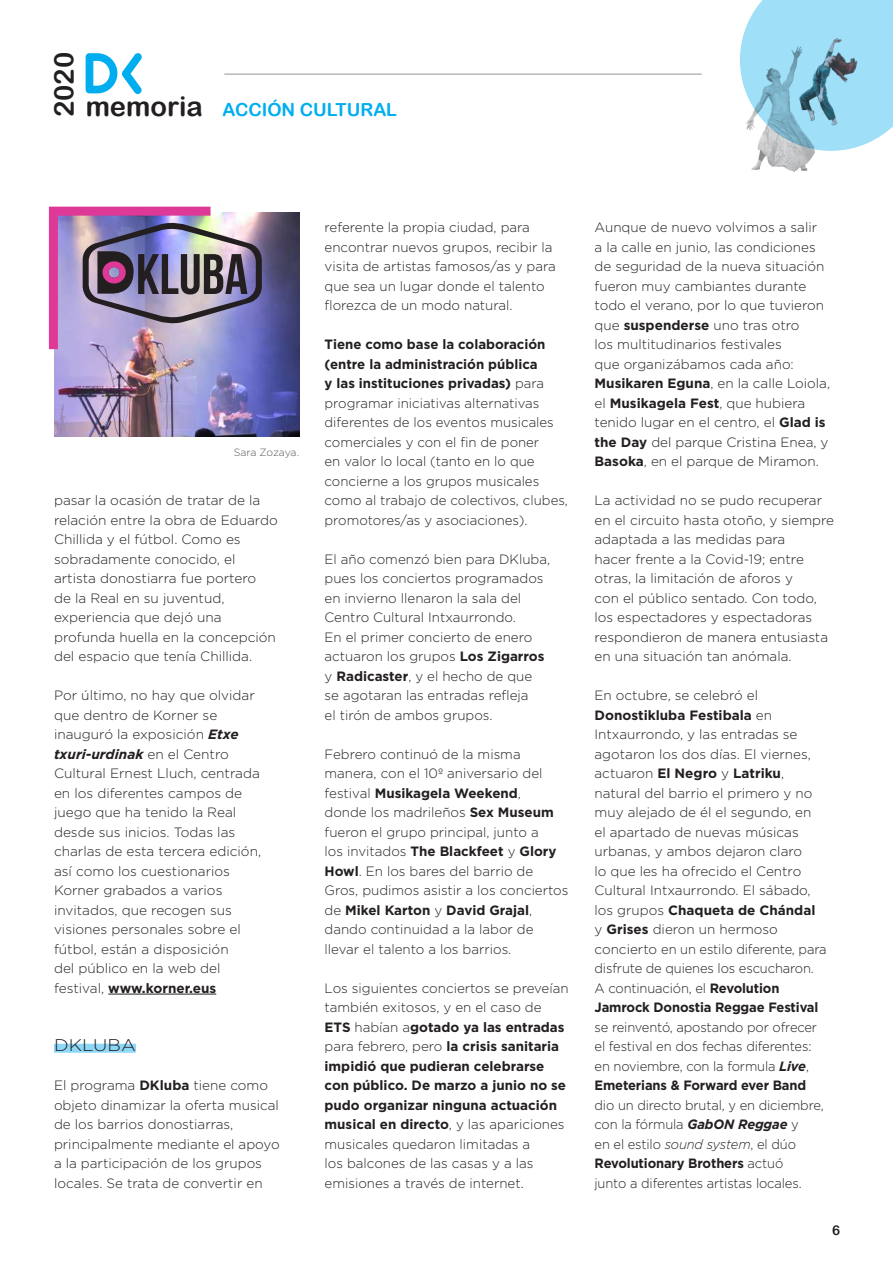
<style>
.page{position:relative;width:893px;height:1263px;background:#fff}
.page>*{position:absolute;margin:0;border:0;box-sizing:border-box;transform-origin:0 0}
.t1{font:27.45px "Arial Rounded MT Bold";color:#231f20}
.t2{font:18px "Arial Rounded MT Bold";color:#00aeef}
.t3{font:300 16.8px "Gotham";color:#231f20;scale:1.11 1}
.t4{font:300 13.5px/19.5px "Gotham";color:#231f20}
.t5{font:300 13.5px/19.5px "Gotham";color:#231f20;scale:.96 1}
.t6{font:13.5px "Arial Rounded MT Bold";color:#231f20}
.t7{font:300 10.5px "Gotham";letter-spacing:-.02em;color:#57585a}
.s1{font-size:27.45px;color:#231f20}
.s2{font-weight:700;font-style:italic}
.s3{font-weight:700}
.s4{font-style:italic}
</style>
<div class="page">
<svg style="left:742px;top:0;width:151px;height:151px;background:#a7e2f8"></svg>
<svg style="left:86px;top:53px;width:56px;height:41px"></svg>
<hr style="left:224px;top:74px;width:478px;height:1px;background:#939598">
<img style="left:740px;top:38px;width:79px;height:134px">
<img style="left:779px;top:19px;width:80px;height:112px">
<hr style="left:108px;top:994px;width:108px;height:1px;background:#231f20">
<div style="left:54px;top:1044px;width:82px;height:9px;background:#8dd7f7"></div>
<img style="left:54px;top:213px;width:245px;height:224px">
<img style="left:48px;top:206px;width:214px;height:152px">
<h1 class="t1" style="left:48px;top:117px;width:67px;rotate:-90deg">2020</h1>
<h2 class="t2" style="left:86px;top:99px;width:313px"><span class="s1">memoria</span> ACCIÓN CULTURAL</h2>
<p class="t7" style="left:234px;top:446px;width:67px">Sara Zozaya.</p>
<p class="t4" style="left:54px;top:490px;width:225px">pasar la ocasión de tratar de la relación entre la obra de Eduardo<br>Chillida y el fútbol. Como es sobradamente conocido, el artista donostiarra fue portero<br>de la Real en su juventud, experiencia que dejó una profunda huella en la concepción del espacio que tenía Chillida.</p>
<p class="t4" style="left:54px;top:685px;width:209px">Por último, no hay que olvidar que dentro de Korner se inauguró la exposición <span class="s2">Etxe txuri-urdinak</span> en el Centro<br>Cultural Ernest Lluch, centrada en los diferentes campos de juego que ha tenido la Real desde sus inicios. Todas las charlas de esta tercera edición, así como los cuestionarios<br>Korner grabados a varios invitados, que recogen sus visiones personales sobre el fútbol, están a disposición<br>del público en la web del festival, <span class="s3">www.korner.eus</span></p>
<p class="t3" style="left:54px;top:1035px;width:75px">DKLUBA</p>
<p class="t4" style="left:54px;top:1075px;width:227px">El programa <span class="s3">DKluba</span> tiene como objeto dinamizar la oferta musical de los barrios donostiarras, principalmente mediante el apoyo a la participación de los grupos locales. Se trata de convertir en</p>
<p class="t4" style="left:325px;top:217px;width:233px">referente la propia ciudad, para encontrar nuevos grupos, recibir la visita de artistas famosos/as y para que sea un lugar donde el talento florezca de un modo natural.</p>
<p class="t4" style="left:325px;top:334px;width:245px"><span class="s3">Tiene como base la colaboración (entre la administración pública<br>y las instituciones privadas)</span> para programar iniciativas alternativas diferentes de los eventos musicales comerciales y con el fin de poner<br>en valor lo local (tanto en lo que concierne a los grupos musicales como al trabajo de colectivos, clubes, promotores/as y asociaciones).</p>
<p class="t4" style="left:325px;top:549px;width:227px">El año comenzó bien para DKluba, pues los conciertos programados en invierno llenaron la sala del<br>Centro Cultural Intxaurrondo.<br>En el primer concierto de enero actuaron los grupos <span class="s3">Los Zigarros </span>y <span class="s3">Radicaster</span>, y el hecho de que<br>se agotaran las entradas refleja<br>el tirón de ambos grupos.</p>
<p class="t4" style="left:325px;top:744px;width:245px">Febrero continuó de la misma manera, con el 10º aniversario del festival <span class="s3">Musikagela Weekend</span>,<br>donde los madrileños <span class="s3">Sex Museum </span>fueron el grupo principal, junto a<br>los invitados <span class="s3">The Blackfeet</span> y <span class="s3">Glory<br>Howl</span>. En los bares del barrio de<br>Gros, pudimos asistir a los conciertos de <span class="s3">Mikel Karton</span> y <span class="s3">David Grajal</span>, dando continuidad a la labor de llevar el talento a los barrios.</p>
<p class="t4" style="left:325px;top:978px;width:246px">Los siguientes conciertos se preveían también exitosos, y en el caso de <span class="s3">ETS</span> habían a<span class="s3">gotado ya las entradas </span>para febrero, pero <span class="s3">la crisis sanitaria impidió que pudieran celebrarse con público. De marzo a junio no se pudo organizar ninguna actuación musical en directo</span>, y las apariciones musicales quedaron limitadas a<br>los balcones de las casas y a las emisiones a través de internet.</p>
<p class="t4" style="left:595px;top:217px;width:237px">Aunque de nuevo volvimos a salir<br>a la calle en junio, las condiciones de seguridad de la nueva situación fueron muy cambiantes durante todo el verano, por lo que tuvieron que <span class="s3">suspenderse</span> uno tras otro<br>los multitudinarios festivales<br>que organizábamos cada año:<br><span class="s3">Musikaren Eguna</span>, en la calle Loiola, el <span class="s3">Musikagela Fest</span>, que hubiera tenido lugar en el centro, el <span class="s3">Glad is the Day</span> del parque Cristina Enea, y<br><span class="s3">Basoka</span>, en el parque de Miramon.</p>
<p class="t4" style="left:595px;top:490px;width:241px">La actividad no se pudo recuperar en el circuito hasta otoño, y siempre adaptada a las medidas para<br>hacer frente a la Covid-19; entre otras, la limitación de aforos y<br>con el público sentado. Con todo, los espectadores y espectadoras respondieron de manera entusiasta en una situación tan anómala.</p>
<p class="t4" style="left:595px;top:685px;width:233px">En octubre, se celebró el<br><span class="s3">Donostikluba Festibala</span> en<br>Intxaurrondo, y las entradas se agotaron los dos días. El viernes, actuaron <span class="s3">El Negro</span> y <span class="s3">Latriku</span>, natural del barrio el primero y no muy alejado de él el segundo, en<br>el apartado de nuevas músicas urbanas, y ambos dejaron claro<br>lo que les ha ofrecido el Centro<br>Cultural Intxaurrondo. El sábado, los grupos <span class="s3">Chaqueta de Chándal </span>y <span class="s3">Grises</span> dieron un hermoso concierto en un estilo diferente, para disfrute de quienes los escucharon.<br>A continuación, el <span class="s3">Revolution<br>Jamrock Donostia Reggae Festival</span></p>
<p class="t5" style="left:595px;top:1017px;width:233px">se reinventó, apostando por ofrecer el festival en dos fechas diferentes: en noviembre, con la formula <span class="s2">Live</span>, <span class="s3">Emeterians &amp; Forward ever Band</span></p>
<p class="t5" style="left:595px;top:1095px;width:240px">dio un directo brutal, y en diciembre, con la fórmula <span class="s2">GabON Reggae</span> y<br>en el estilo <span class="s4">sound system</span>, el dúo <span class="s3">Revolutionary Brothers</span> actuó<br>junto a diferentes artistas locales.</p>
<p class="t6" style="left:832px;top:1222px;width:10px">6</p>
</div>
